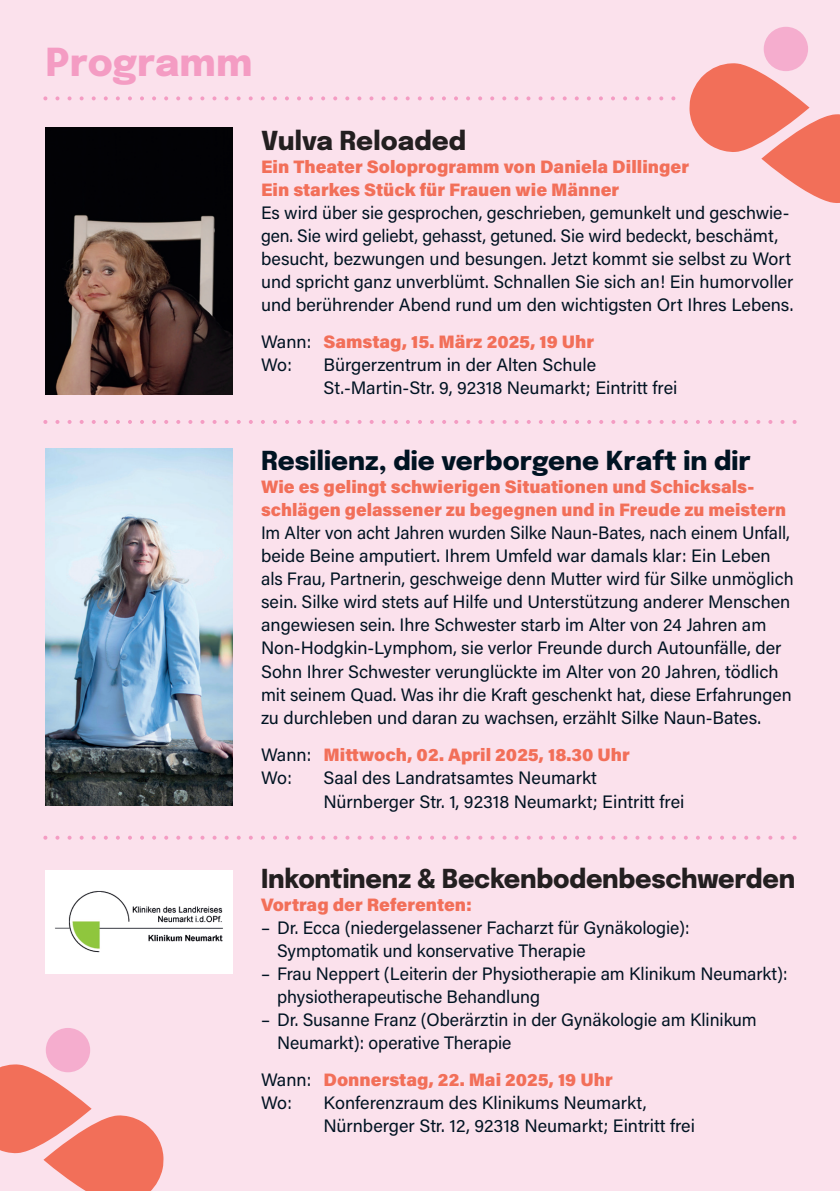
<style>
.page{position:relative;width:840px;height:1191px;background:#fff}
.page>*{position:absolute;margin:0;border:0;box-sizing:border-box;transform-origin:0 0}
.t1{font:800 38.4px "Epilogue";color:#f49cc3}
.t2{font:800 26px "Epilogue";letter-spacing:-.01em;color:#231f20}
.t3{font:800 26px "Epilogue";color:#001322}
.t4{font:18px/23px "Acumin Pro";color:#001322}
.t5{font:900 18px/23px "Acumin Pro";color:#f26f59}
.s1{font-weight:400;color:#001322}
</style>
<div class="page">
<div style="left:0;top:0;width:839px;height:1191px;background:#fbe1ec"></div>
<img style="left:45px;top:128px;width:187px;height:266px">
<div style="left:45px;top:870px;width:187px;height:103px;background:#fff"></div>
<img style="left:55px;top:891px;width:168px;height:62px">
<img style="left:45px;top:448px;width:187px;height:357px">
<svg style="left:43px;top:420px;width:753px;height:4px"></svg>
<svg style="left:43px;top:835px;width:753px;height:4px"></svg>
<svg style="left:43px;top:96px;width:632px;height:4px"></svg>
<svg style="left:689px;top:63px;width:150px;height:140px"></svg>
<div style="left:763px;top:27px;width:44px;height:44px;background:#f5adce;border-radius:50%"></div>
<svg style="left:0;top:1064px;width:163px;height:127px"></svg>
<div style="left:46px;top:1028px;width:44px;height:44px;background:#f5adce;border-radius:50%"></div>
<h1 class="t1" style="left:45px;top:32px;width:208px">Programm</h1>
<h2 class="t2" style="left:261px;top:120px;width:206px">Vulva Reloaded</h2>
<p class="t5" style="left:261px;top:154px;width:429px">Ein Theater Soloprogramm von Daniela Dillinger<br>Ein starkes Stück für Frauen wie Männer</p>
<p class="t4" style="left:261px;top:200px;width:533px">Es wird über sie gesprochen, geschrieben, gemunkelt und geschwie&shy;gen. Sie wird geliebt, gehasst, getuned. Sie wird bedeckt, beschämt, besucht, bezwungen und besungen. Jetzt kommt sie selbst zu Wort und spricht ganz unverblümt. Schnallen Sie sich an! Ein humorvoller und berührender Abend rund um den wichtigsten Ort Ihres Lebens.</p>
<p class="t5" style="left:261px;top:329px;width:334px"><span class="s1">Wann:</span> Samstag, 15. März 2025, 19 Uhr<br><span class="s1">Wo:</span></p>
<p class="t4" style="left:323px;top:352px;width:355px">Bürgerzentrum in der Alten Schule<br>St.-Martin-Str. 9, 92318 Neumarkt; Eintritt frei</p>
<h2 class="t3" style="left:261px;top:441px;width:491px">Resilienz, die verborgene Kraft in dir</h2>
<p class="t5" style="left:261px;top:475px;width:526px">Wie es gelingt schwierigen Situationen und Schicksals&shy;schlägen gelassener zu begegnen und in Freude zu meistern</p>
<p class="t4" style="left:261px;top:521px;width:534px">Im Alter von acht Jahren wurden Silke Naun-Bates, nach einem Unfall, beide Beine amputiert. Ihrem Umfeld war damals klar: Ein Leben als Frau, Partnerin, geschweige denn Mutter wird für Silke unmöglich sein. Silke wird stets auf Hilfe und Unterstützung anderer Menschen angewiesen sein. Ihre Schwester starb im Alter von 24 Jahren am Non-Hodgkin-Lymphom, sie verlor Freunde durch Autounfälle, der Sohn Ihrer Schwester verunglückte im Alter von 20 Jahren, tödlich mit seinem Quad. Was ihr die Kraft geschenkt hat, diese Erfahrungen zu durchleben und daran zu wachsen, erzählt Silke Naun-Bates.</p>
<p class="t5" style="left:261px;top:742px;width:370px"><span class="s1">Wann:</span> Mittwoch, 02. April 2025, 18.30 Uhr<br><span class="s1">Wo:</span></p>
<p class="t4" style="left:323px;top:764px;width:362px;line-height:24px">Saal des Landratsamtes Neumarkt<br>Nürnberger Str. 1, 92318 Neumarkt; Eintritt frei</p>
<h2 class="t2" style="left:261px;top:858px;width:535px">Inkontinenz &amp; Beckenbodenbeschwerden</h2>
<p class="t5" style="left:261px;top:892px;width:212px">Vortrag der Referenten:</p>
<p class="t4" style="left:277px;top:915px;width:414px;text-indent:-16px">– Dr. Ecca (niedergelassener Facharzt für Gynäkologie):<br>Symptomatik und konservative Therapie</p>
<p class="t4" style="left:277px;top:961px;width:511px;text-indent:-16px">– Frau Neppert (Leiterin der Physiotherapie am Klinikum Neumarkt): physiotherapeutische Behandlung</p>
<p class="t4" style="left:277px;top:1007px;width:481px;text-indent:-16px">– Dr. Susanne Franz (Oberärztin in der Gynäkologie am Klinikum<br>Neumarkt): operative Therapie</p>
<p class="t5" style="left:261px;top:1067px;width:353px"><span class="s1">Wann:</span> Donnerstag, 22. Mai 2025, 19 Uhr<br><span class="s1">Wo:</span></p>
<p class="t4" style="left:323px;top:1090px;width:373px">Konferenzraum des Klinikums Neumarkt,<br>Nürnberger Str. 12, 92318 Neumarkt; Eintritt frei</p>
</div>
